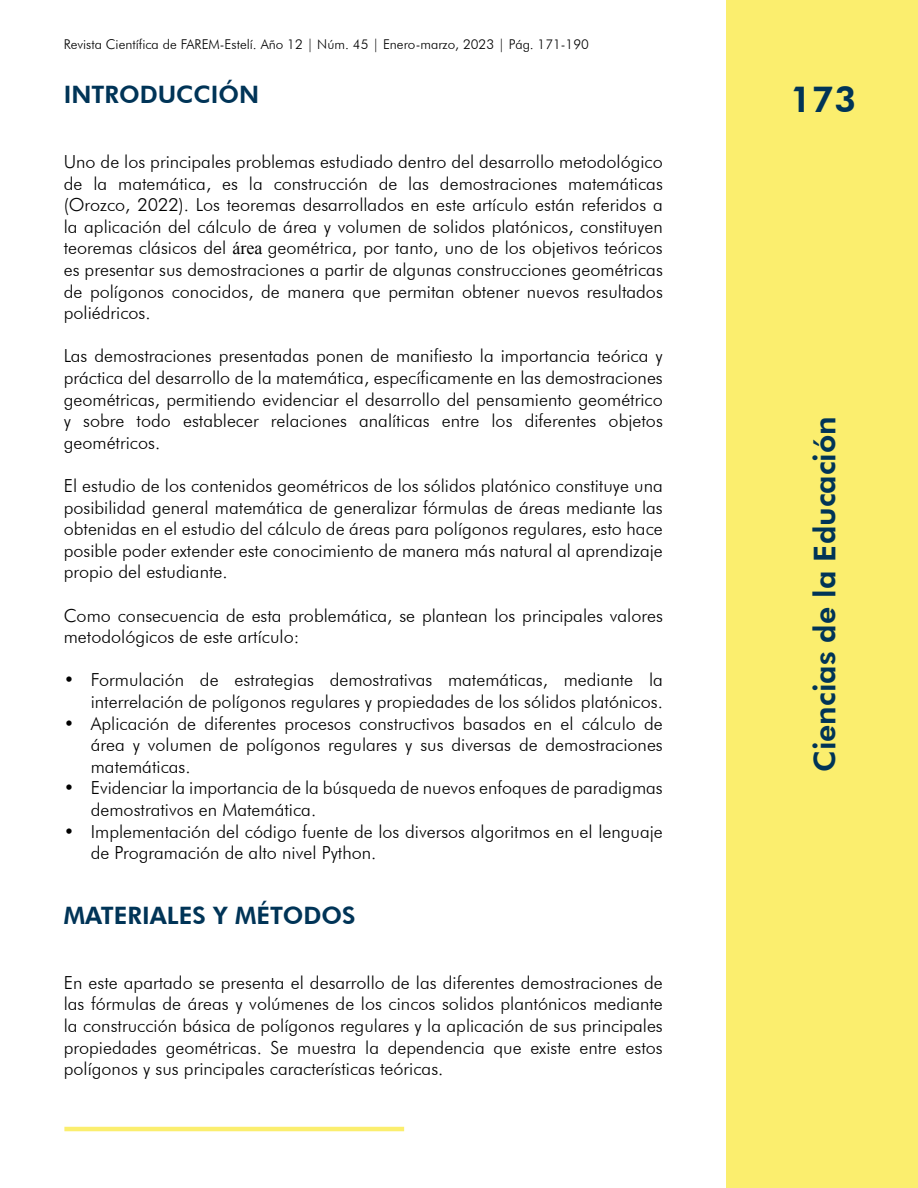
<style>
.page{position:relative;width:918px;height:1188px;background:#fff}
.page>*{position:absolute;margin:0;border:0;box-sizing:border-box;transform-origin:0 0}
.t1{font:800 36px "Futura BT";color:#003457}
.t2{font:800 30px "Futura BT";color:#003457}
.t3{font:800 24px "Futura BT";color:#003457}
.t4{font:300 18px/21.6px "Futura BT";color:#000;text-align:justify}
.t5{font:300 13.5px "Futura BT";color:#000}
.s1{font-family:"Times New Roman";font-weight:400}
</style>
<div class="page">
<div style="left:727px;top:0;width:191px;height:1188px;background:#fbee6e"></div>
<hr style="left:64px;top:1127px;width:340px;height:4px;background:#fbee6e">
<p class="t5" style="left:64px;top:36px;width:527px">Revista Científica de FAREM-Estelí. Año 12 | Núm. 45 | Enero-marzo, 2023 | Pág. 171-190</p>
<h3 class="t3" style="left:64px;top:80px;width:197px">INTRODUCCIÓN</h3>
<p class="t4" style="left:64px;top:151px;width:601px">Uno de los principales problemas estudiado dentro del desarrollo metodológico de la matemática, es la construcción de las demostraciones matemáticas (Orozco, 2022). Los teoremas desarrollados en este artículo están referidos a la aplicación del cálculo de área y volumen de solidos platónicos, constituyen teoremas clásicos del <span class="s1">área</span> geométrica, por tanto, uno de los objetivos teóricos es presentar sus demostraciones a partir de algunas construcciones geométricas de polígonos conocidos, de manera que permitan obtener nuevos resultados poliédricos.</p>
<p class="t4" style="left:64px;top:345px;width:601px">Las demostraciones presentadas ponen de manifiesto la importancia teórica y práctica del desarrollo de la matemática, específicamente en las demostraciones geométricas, permitiendo evidenciar el desarrollo del pensamiento geométrico y sobre todo establecer relaciones analíticas entre los diferentes objetos geométricos.</p>
<p class="t4" style="left:64px;top:475px;width:601px">El estudio de los contenidos geométricos de los sólidos platónico constituye una posibilidad general matemática de generalizar fórmulas de áreas mediante las obtenidas en el estudio del cálculo de áreas para polígonos regulares, esto hace posible poder extender este conocimiento de manera más natural al aprendizaje propio del estudiante.</p>
<p class="t4" style="left:64px;top:604px;width:601px">Como consecuencia de esta problemática, se plantean los principales valores metodológicos de este artículo:</p>
<p class="t4" style="left:64px;top:669px;width:601px;text-align:right">• Formulación de estrategias demostrativas matemáticas, mediante la interrelación de polígonos regulares y propiedades de los sólidos platónicos.</p>
<p class="t4" style="left:91px;top:712px;width:574px;text-indent:-27px">• Aplicación de diferentes procesos constructivos basados en el cálculo de área y volumen de polígonos regulares y sus diversas de demostraciones matemáticas.</p>
<p class="t4" style="left:91px;top:777px;width:574px;text-indent:-27px">• Evidenciar la importancia de la búsqueda de nuevos enfoques de paradigmas demostrativos en Matemática.</p>
<p class="t4" style="left:91px;top:820px;width:574px;text-indent:-27px">• Implementación del código fuente de los diversos algoritmos en el lenguaje de Programación de alto nivel Python.</p>
<h3 class="t3" style="left:64px;top:901px;width:293px">MATERIALES Y MÉTODOS</h3>
<p class="t4" style="left:64px;top:972px;width:601px">En este apartado se presenta el desarrollo de las diferentes demostraciones de las fórmulas de áreas y volúmenes de los cincos solidos plantónicos mediante la construcción básica de polígonos regulares y la aplicación de sus principales propiedades geométricas. Se muestra la dependencia que existe entre estos polígonos y sus principales características teóricas.</p>
<h1 class="t1" style="left:790px;top:78px;width:68px">173</h1>
<h2 class="t2" style="left:807px;top:772px;width:357px;rotate:-90deg">Ciencias de la Educación</h2>
</div>
